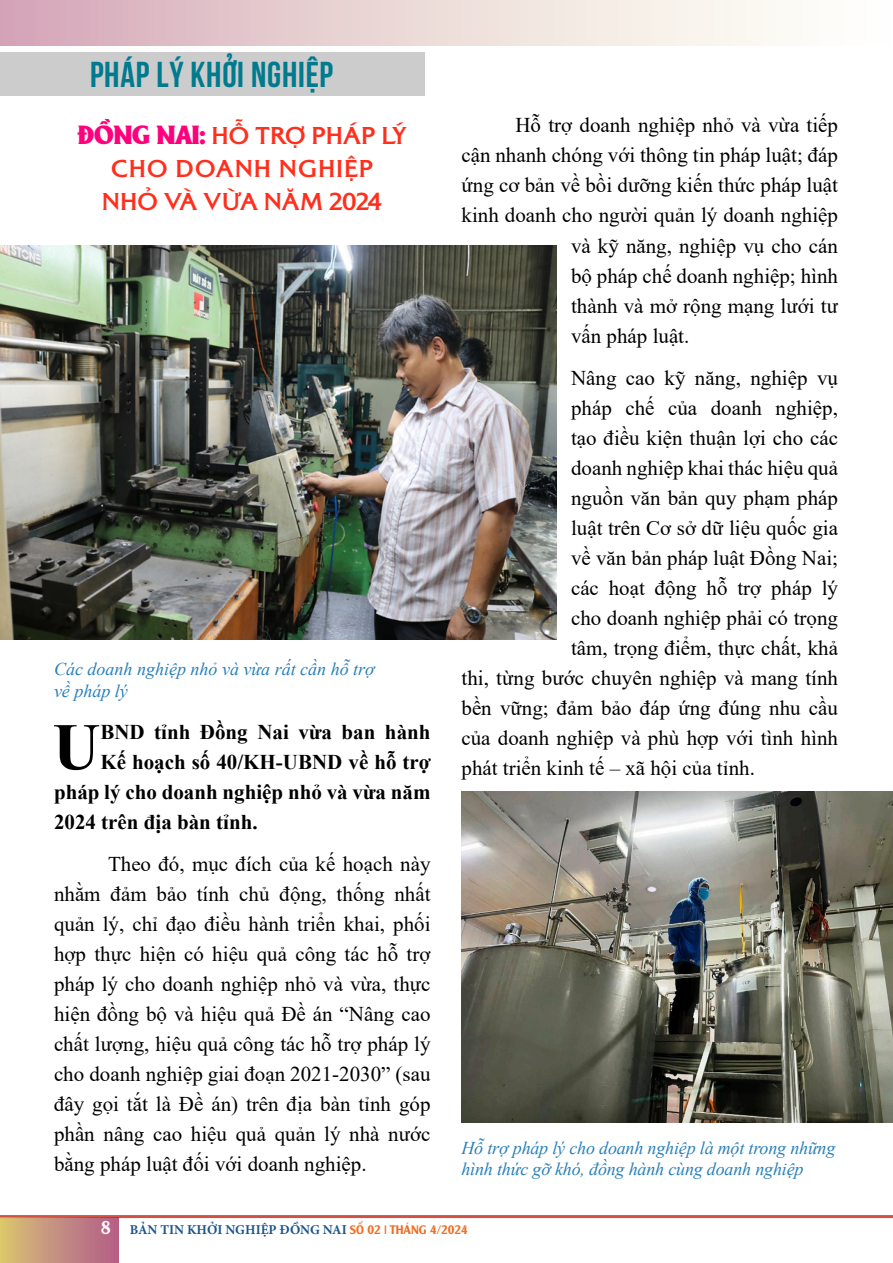
<style>
.page{position:relative;width:893px;height:1263px;background:#fff}
.page>*{position:absolute;margin:0;border:0;box-sizing:border-box;transform-origin:0 0}
.t1{font:700 66.3px "Times New Roman";color:#000}
.Chuyen_muc_2{font:36px "UTM Bebas";letter-spacing:.02em;color:#007a8e}
.t2{font:700 25.5px/33px "VL Alexon";letter-spacing:.02em;color:#ff2f1d;text-align:center}
.t3{font:21px/30px "Times New Roman";color:#000;text-align:justify}
.t4{font:700 21px "Times New Roman";color:#000}
.t5{font:italic 18px/21.6px "Times New Roman";letter-spacing:-.01em;color:#2980b9}
.t6{font:700 13.5px "Minion Pro";color:#1b548b}
.s1{font-family:"UTM Alberta Heavy";font-weight:400;color:#ff007c}
.s2{font-family:"UTM Alexander";font-weight:400;font-size:18px;color:#fff6ff}
.s3{font-family:"UTM Alexander";font-weight:400;font-size:12px;color:#f26d22}
</style>
<div class="page">
<div style="left:0;top:0;width:892px;height:46px;background:linear-gradient(to right,#d6abb8,#fffffd)"></div>
<hr style="left:0;top:1215px;width:893px;height:3px;background:#d15145">
<div style="left:0;top:1217px;width:118px;height:46px;background:linear-gradient(to right,#d9c373,#b25d89)"></div>
<div style="left:0;top:52px;width:424px;height:44px;background:#ccc"></div>
<img style="left:0;top:245px;width:557px;height:394px">
<img style="left:462px;top:791px;width:431px;height:331px">
<p class="Chuyen_muc_2" style="left:90px;top:48px;width:245px">PHÁP LÝ KHỞI NGHIỆP</p>
<p class="t2" style="left:78px;top:118px;width:330px"><span class="s1">ĐỒNG NAI:</span> HỖ TRỢ PHÁP LÝ<br>CHO DOANH NGHIỆP<br>NHỎ VÀ VỪA NĂM 2024</p>
<p class="t5" style="left:54px;top:658px;width:322px">Các doanh nghiệp nhỏ và vừa rất cần hỗ trợ về pháp lý</p>
<p class="t1" style="left:52px;top:699px;width:49px">U</p>
<p class="t4" style="left:100px;top:717px;width:332px">BND tỉnh Đồng Nai vừa ban hành</p>
<p class="t4" style="left:100px;top:747px;width:332px">Kế hoạch số 40/KH-UBND về hỗ trợ</p>
<p class="t4" style="left:54px;top:777px;width:378px">pháp lý cho doanh nghiệp nhỏ và vừa năm</p>
<p class="t4" style="left:54px;top:807px;width:205px">2024 trên địa bàn tỉnh.</p>
<p class="t3" style="left:54px;top:848px;width:378px;text-indent:54px">Theo đó, mục đích của kế hoạch này nhằm đảm bảo tính chủ động, thống nhất quản lý, chỉ đạo điều hành triển khai, phối hợp thực hiện có hiệu quả công tác hỗ trợ pháp lý cho doanh nghiệp nhỏ và vừa, thực hiện đồng bộ và hiệu quả Đề án “Nâng cao chất lượng, hiệu quả công tác hỗ trợ pháp lý cho doanh nghiệp giai đoạn 2021-2030” (sau đây gọi tắt là Đề án) trên địa bàn tỉnh góp phần nâng cao hiệu quả quản lý nhà nước bằng pháp luật đối với doanh nghiệp.</p>
<p class="t3" style="left:515px;top:110px;width:324px">Hỗ trợ doanh nghiệp nhỏ và vừa tiếp</p>
<p class="t3" style="left:461px;top:140px;width:378px">cận nhanh chóng với thông tin pháp luật; đáp</p>
<p class="t3" style="left:461px;top:170px;width:378px">ứng cơ bản về bồi dưỡng kiến thức pháp luật</p>
<p class="t3" style="left:461px;top:200px;width:378px">kinh doanh cho người quản lý doanh nghiệp</p>
<p class="t3" style="left:571px;top:230px;width:269px">và kỹ năng, nghiệp vụ cho cán</p>
<p class="t3" style="left:571px;top:260px;width:269px">bộ pháp chế doanh nghiệp; hình</p>
<p class="t3" style="left:571px;top:290px;width:269px">thành và mở rộng mạng lưới tư</p>
<p class="t3" style="left:571px;top:320px;width:120px">vấn pháp luật.</p>
<p class="t3" style="left:571px;top:362px;width:269px">Nâng cao kỹ năng, nghiệp vụ</p>
<p class="t3" style="left:571px;top:392px;width:269px">pháp chế của doanh nghiệp,</p>
<p class="t3" style="left:571px;top:422px;width:269px">tạo điều kiện thuận lợi cho các</p>
<p class="t3" style="left:571px;top:452px;width:269px">doanh nghiệp khai thác hiệu quả</p>
<p class="t3" style="left:571px;top:482px;width:269px">nguồn văn bản quy phạm pháp</p>
<p class="t3" style="left:571px;top:512px;width:269px">luật trên Cơ sở dữ liệu quốc gia</p>
<p class="t3" style="left:571px;top:542px;width:269px">về văn bản pháp luật Đồng Nai;</p>
<p class="t3" style="left:571px;top:572px;width:269px">các hoạt động hỗ trợ pháp lý</p>
<p class="t3" style="left:571px;top:602px;width:269px">cho doanh nghiệp phải có trọng</p>
<p class="t3" style="left:571px;top:632px;width:269px">tâm, trọng điểm, thực chất, khả</p>
<p class="t3" style="left:461px;top:662px;width:378px">thi, từng bước chuyên nghiệp và mang tính</p>
<p class="t3" style="left:461px;top:692px;width:378px">bền vững; đảm bảo đáp ứng đúng nhu cầu</p>
<p class="t3" style="left:461px;top:722px;width:378px">của doanh nghiệp và phù hợp với tình hình</p>
<p class="t3" style="left:461px;top:752px;width:295px">phát triển kinh tế – xã hội của tỉnh.</p>
<p class="t5" style="left:461px;top:1136px;width:375px">Hỗ trợ pháp lý cho doanh nghiệp là một trong những hình thức gỡ khó, đồng hành cùng doanh nghiệp</p>
<p class="t6" style="left:101px;top:1220px;width:369px"><span class="s2">8</span> BẢN TIN KHỞI NGHIỆP ĐỒNG NAI <span class="s3">SỐ 02 | THÁNG 4/2024</span></p>
</div>
